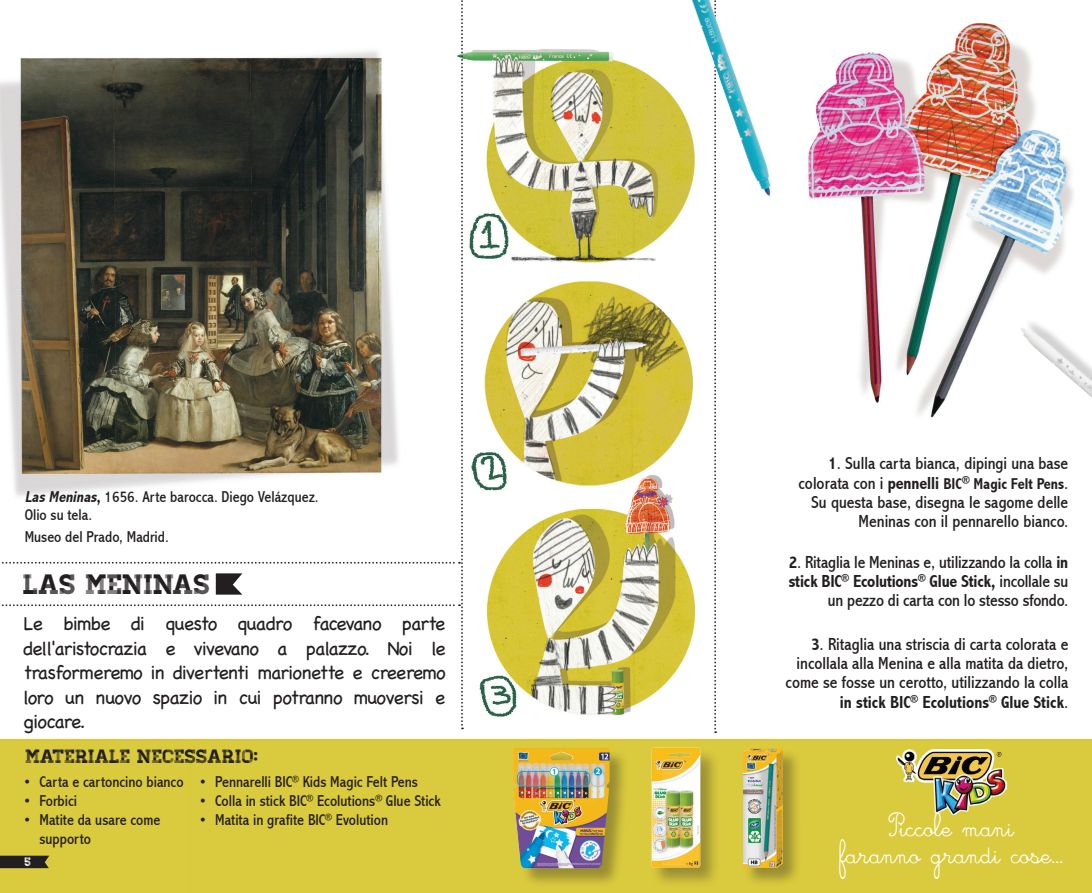
<style>
.page{position:relative;width:1092px;height:893px;background:#fff}
.page>*{position:absolute;margin:0;border:0;box-sizing:border-box;transform-origin:0 0}
.t1{font:28px "Homestead Display";color:#231f20}
.t2{font:26.25px/26.2px "Cursivestandard";letter-spacing:.01em;color:#fff;text-align:center}
.t3{font:19.25px/24.5px "Chalkboard";letter-spacing:-.04em;color:#231f20;text-align:justify}
.t4{font:19.25px "Homestead Display";color:#231f20}
.t5{font:condensed 17.5px/19.2px "Abadi";color:#231f20;text-align:right}
.t6{font:condensed 15.75px/18.9px "Abadi";color:#231f20}
.t7{font:700 condensed 15.75px "Abadi";color:#231f20}
.t8{font:12.25px "Homestead Display";color:#fff}
.s1{font-weight:700;font-style:italic}
.s2{font-weight:700}
.s3{font-weight:400;font-size:17.5px}
.s4{font-size:17.5px}
</style>
<div class="page">
<img style="left:0;top:23px;width:1091px;height:870px">
<div style="left:1023px;top:318px;width:68px;height:154px;background:#fff"></div>
<img style="left:1006px;top:321px;width:85px;height:96px">
<svg style="left:753px;top:447px;width:338px;height:89px"></svg>
<svg style="left:753px;top:545px;width:338px;height:74px"></svg>
<svg style="left:753px;top:626px;width:338px;height:95px"></svg>
<svg style="left:714px;top:202px;width:2px;height:531px"></svg>
<div style="left:650px;top:748px;width:70px;height:140px;background:#231f20;opacity:.35"></div>
<img style="left:643px;top:744px;width:60px;height:127px">
<svg style="left:0;top:0;width:463px;height:729px"></svg>
<div style="left:513px;top:748px;width:115px;height:140px;background:#231f20;opacity:.35"></div>
<img style="left:513px;top:748px;width:96px;height:120px">
<img style="left:896px;top:749px;width:110px;height:65px">
<div style="left:743px;top:748px;width:58px;height:139px;background:#231f20;opacity:.35"></div>
<img style="left:743px;top:748px;width:39px;height:120px">
<img style="left:688px;top:0;width:90px;height:202px">
<svg style="left:0;top:856px;width:49px;height:12px"></svg>
<p class="t6" style="left:25px;top:488px;width:295px;line-height:17.5px"><span class="s1">Las Meninas</span><span class="s2">,</span> 1656. Arte barocca. Diego Velázquez.<br>Olio su tela.</p>
<p class="t6" style="left:25px;top:528px;width:146px">Museo del Prado, Madrid.</p>
<h1 class="t1" style="left:23px;top:568px;width:189px">LAS MENINAS</h1>
<p class="t3" style="left:23px;top:611px;width:423px">Le bimbe di questo quadro facevano parte dell'aristocrazia e vivevano a palazzo. Noi le trasformeremo in divertenti marionette e creeremo loro un nuovo spazio in cui potranno muoversi e giocare.</p>
<p class="t4" style="left:26px;top:745px;width:234px">MATERIALE NECESSARIO:</p>
<p class="t5" style="left:828px;top:454px;width:241px"><span class="s2">1</span>. Sulla carta bianca, dipingi una base</p>
<p class="t7" style="left:798px;top:474px;width:271px"><span class="s3">colorata con i</span> <span class="s4">pennelli</span> BIC<sup>®</sup> Magic Felt Pens<span class="s3">.</span></p>
<p class="t5" style="left:811px;top:493px;width:258px">Su questa base, disegna le sagome delle<br>Meninas con il pennarello bianco.</p>
<p class="t5" style="left:788px;top:553px;width:281px"><span class="s2">2</span>. Ritaglia le Meninas e, utilizzando la colla <span class="s2">in stick BIC</span><sup>®</sup> <span class="s2">Ecolutions</span><sup>®</sup> <span class="s2">Glue Stick,</span> incollale su un pezzo di carta con lo stesso sfondo.</p>
<p class="t5" style="left:785px;top:635px;width:284px"><span class="s2">3</span>. Ritaglia una striscia di carta colorata e incollala alla Menina e alla matita da dietro, come se fosse un cerotto, utilizzando la colla <span class="s2">in stick BIC</span><sup>®</sup> <span class="s2">Ecolutions</span><sup>®</sup> <span class="s2">Glue Stick</span>.</p>
<p class="t6" style="left:25px;top:773px;width:160px">• Carta e cartoncino bianco</p>
<p class="t6" style="left:25px;top:791px;width:54px">• Forbici</p>
<p class="t6" style="left:39px;top:810px;width:122px;text-indent:-15px">• Matite da usare come supporto</p>
<p class="t8" style="left:25px;top:855px;width:8px">5</p>
<p class="t6" style="left:200px;top:773px;width:219px">• Pennarelli BIC<sup>®</sup> Kids Magic Felt Pens</p>
<p class="t6" style="left:200px;top:791px;width:242px">• Colla in stick BIC<sup>®</sup> Ecolutions<sup>®</sup> Glue Stick</p>
<p class="t6" style="left:200px;top:810px;width:189px">• Matita in grafite BIC<sup>®</sup> Evolution</p>
<h2 class="t2" style="left:840px;top:814px;width:224px">Piccole mani<br>faranno grandi cose...</h2>
</div>
